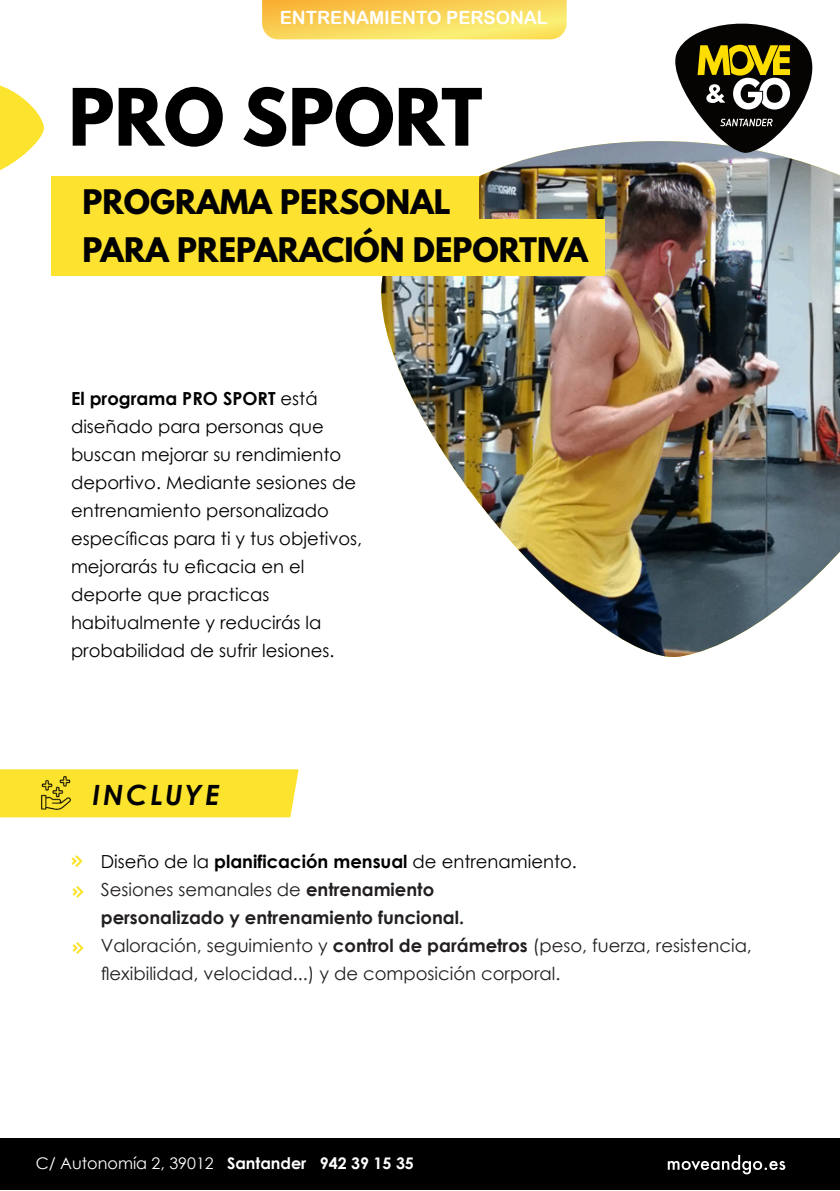
<style>
.page{position:relative;width:840px;height:1191px;background:#fff}
.page>*{position:absolute;margin:0;border:0;box-sizing:border-box;transform-origin:0 0}
.t1{font:700 70px "League Spartan";color:#000}
.t2{font:700 30px/48px "League Spartan";color:#000}
.t3{font:italic 700 28px "Century Gothic";letter-spacing:.1em;color:#000}
.t4{font:18.2px "Arial Rounded MT Bold";color:#fff}
.t5{font:18px/28px "Century Gothic";color:#000}
.t6{font:18px/28px "Century Gothic";color:#231f20}
.t7{font:16px "Century Gothic";color:#fff}
.s1{font-weight:700}
.s2{color:#000}
.s3{font-weight:700;color:#000}
</style>
<div class="page">
<img style="left:381px;top:141px;width:458px;height:517px">
<div style="left:51px;top:176px;width:427px;height:52px;background:#fde230"></div>
<div style="left:51px;top:219px;width:554px;height:56px;background:#fde230"></div>
<div style="left:1px;top:1138px;width:838px;height:52px;background:#000"></div>
<svg style="left:667px;top:1155px;width:118px;height:19px"></svg>
<svg style="left:666px;top:23px;width:173px;height:133px"></svg>
<svg style="left:0;top:85px;width:44px;height:85px"></svg>
<img style="left:262px;top:0;width:304px;height:39px">
<svg style="left:71px;top:855px;width:12px;height:12px"></svg>
<svg style="left:72px;top:886px;width:12px;height:12px"></svg>
<svg style="left:72px;top:942px;width:12px;height:12px"></svg>
<div style="left:0;top:769px;width:298px;height:48px;background:#fbe32e"></div>
<p class="t4" style="left:280px;top:6px;width:270px">ENTRENAMIENTO PERSONAL</p>
<h1 class="t1" style="left:69px;top:63px;width:415px">PRO SPORT</h1>
<h2 class="t2" style="left:82px;top:178px;width:507px">PROGRAMA PERSONAL<br>PARA PREPARACIÓN DEPORTIVA</h2>
<p class="t5" style="left:71px;top:386px;width:293px"><span class="s1">El programa PRO SPORT</span> está diseñado para personas que buscan mejorar su rendimiento deportivo. Mediante sesiones de entrenamiento personalizado específicas para ti y tus objetivos, mejorarás tu eficacia en el deporte que practicas habitualmente y reducirás la probabilidad de sufrir lesiones.</p>
<h3 class="t3" style="left:93px;top:784px;width:129px">INCLUYE</h3>
<p class="t6" style="left:101px;top:849px;width:652px"><span class="s2">Diseño de la</span> <span class="s3">planificación mensual</span> <span class="s2">de entrenamiento.<br></span>Sesiones semanales de <span class="s1">entrenamiento<br>personalizado y entrenamiento funcional.<br></span>Valoración, seguimiento y <span class="s1">control de parámetros</span> (peso, fuerza, resistencia, flexibilidad, velocidad...) y de composición corporal.</p>
<p class="t7" style="left:36px;top:1157px;width:379px">C/ Autonomía 2, 39012 <span class="s1">Santander 942 39 15 35</span></p>
</div>
